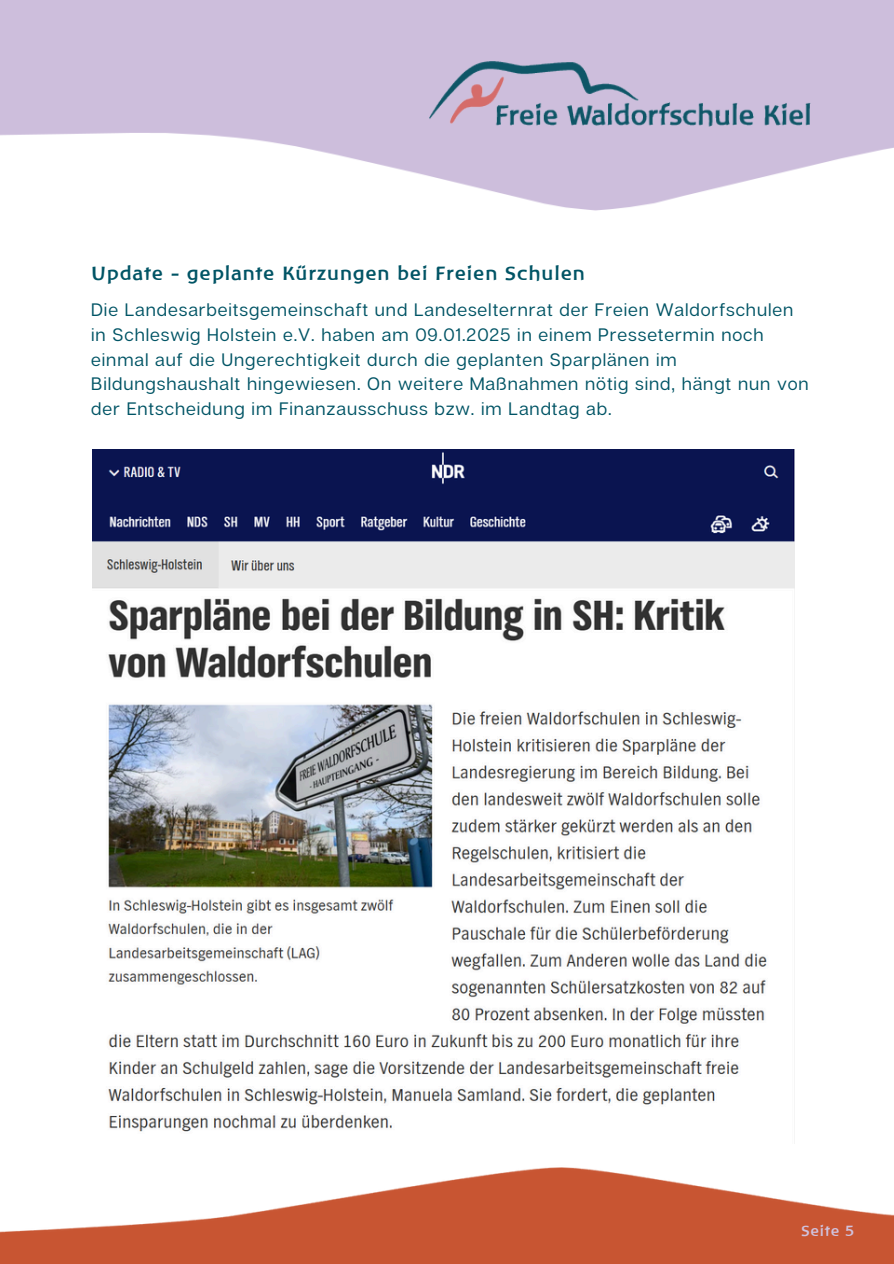
<style>
.page{position:relative;width:894px;height:1264px;background:#fff}
.page>*{position:absolute;margin:0;border:0;box-sizing:border-box;transform-origin:0 0}
.t1{font:700 19.5px "Baar Philos";letter-spacing:.05em;color:#005465}
.t2{font:18px/24.8px "Articulat CF";letter-spacing:.05em;color:#005465}
.t3{font:700 15px "Baar Philos";letter-spacing:.05em;color:#d0c2dc}
</style>
<div class="page">
<img style="left:0;top:0;width:893px;height:211px">
<img style="left:429px;top:61px;width:380px;height:66px">
<img style="left:92px;top:449px;width:702px;height:683px">
<img style="left:0;top:1167px;width:893px;height:96px">
<h1 class="t1" style="left:91px;top:262px;width:495px">Update - geplante Kürzungen bei Freien Schulen</h1>
<p class="t2" style="left:91px;top:297px;width:718px">Die Landesarbeitsgemeinschaft und Landeselternrat der Freien Waldorfschulen in Schleswig Holstein e.V. haben am 09.01.2025 in einem Pressetermin noch einmal auf die Ungerechtigkeit durch die geplanten Sparplänen im Bildungshaushalt hingewiesen. On weitere Maßnahmen nötig sind, hängt nun von der Entscheidung im Finanzausschuss bzw. im Landtag ab.</p>
<p class="t3" style="left:800px;top:1222px;width:55px">Seite 5</p>
</div>
